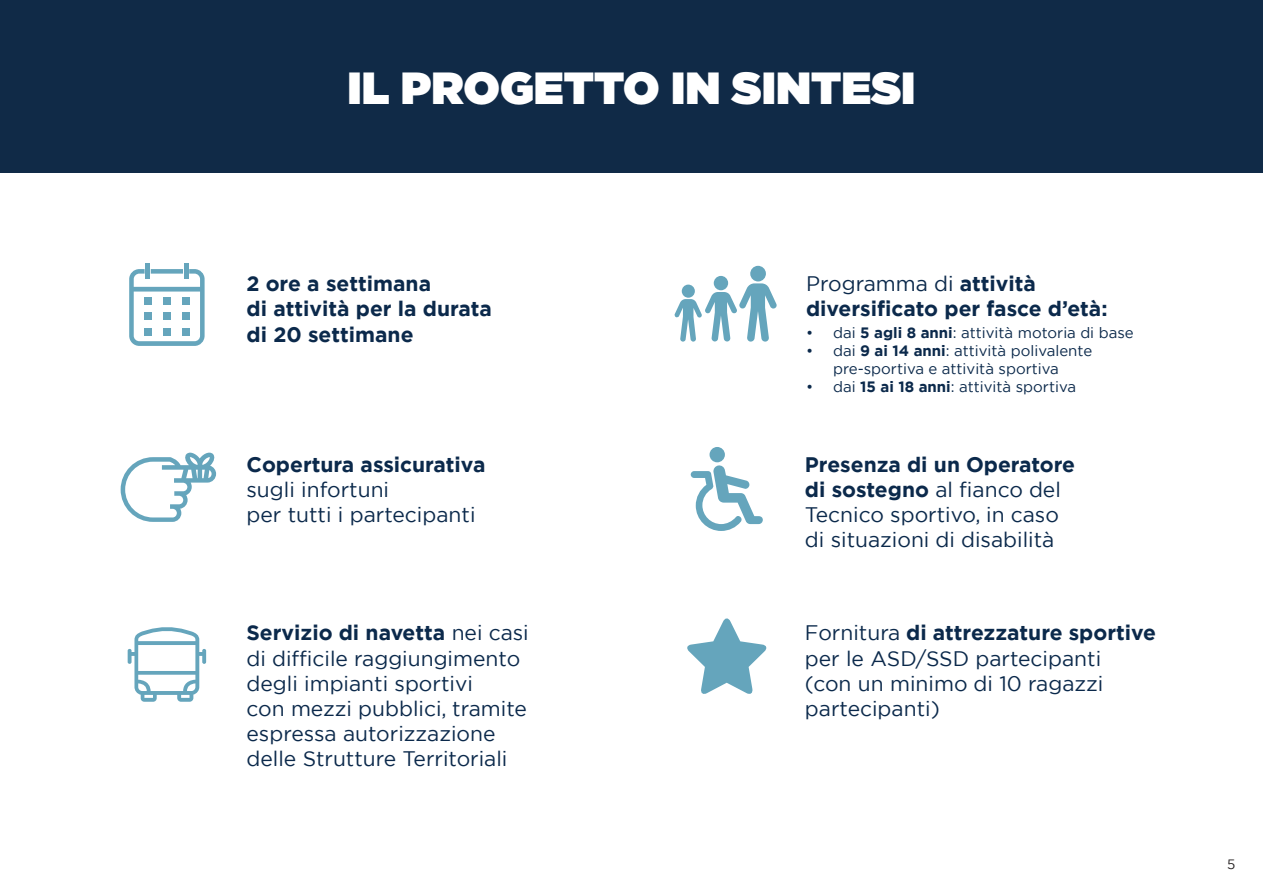
<style>
.page{position:relative;width:1263px;height:893px;background:#fff}
.page>*{position:absolute;margin:0;border:0;box-sizing:border-box;transform-origin:0 0}
.t1{font:900 45px "Gotham";color:#fff}
.t2{font:21px/25.2px "Gotham";color:#0b294b}
.t3{font:700 21px/25.5px "Gotham";color:#0b294b}
.t4{font:15px/18px "Gotham";color:#0b294b;text-align:center}
.t5{font:13.5px "Gotham";color:#231f20}
.s1{font-weight:700}
.s2{font-weight:400}
</style>
<div class="page">
<div style="left:0;top:0;width:1263px;height:172px;background:#102a47"></div>
<svg style="left:129px;top:269px;width:76px;height:77px"></svg>
<div style="left:145px;top:264px;width:5px;height:15px;background:#65a5bc"></div>
<hr style="left:184px;top:264px;width:4px;height:15px;background:#65a5bc">
<div style="left:144px;top:297px;width:7px;height:8px;background:#65a5bc"></div>
<div style="left:163px;top:297px;width:8px;height:8px;background:#65a5bc"></div>
<div style="left:182px;top:297px;width:8px;height:8px;background:#65a5bc"></div>
<div style="left:144px;top:313px;width:7px;height:7px;background:#65a5bc"></div>
<div style="left:144px;top:328px;width:7px;height:7px;background:#65a5bc"></div>
<div style="left:163px;top:313px;width:8px;height:7px;background:#65a5bc"></div>
<div style="left:163px;top:328px;width:8px;height:7px;background:#65a5bc"></div>
<div style="left:182px;top:313px;width:8px;height:7px;background:#65a5bc"></div>
<div style="left:182px;top:328px;width:8px;height:7px;background:#65a5bc"></div>
<svg style="left:121px;top:453px;width:95px;height:69px"></svg>
<svg style="left:128px;top:627px;width:78px;height:75px"></svg>
<div style="left:709px;top:447px;width:16px;height:15px;background:#65a5bc;border-radius:50%"></div>
<svg style="left:691px;top:465px;width:72px;height:66px"></svg>
<svg style="left:687px;top:618px;width:80px;height:76px"></svg>
<div style="left:750px;top:266px;width:16px;height:16px;background:#65a5bc;border-radius:50%"></div>
<div style="left:713px;top:276px;width:15px;height:14px;background:#65a5bc;border-radius:50%"></div>
<svg style="left:674px;top:283px;width:103px;height:59px"></svg>
<p class="t1" style="left:347px;top:56px;width:570px">IL PROGETTO IN SINTESI</p>
<p class="t3" style="left:246px;top:270px;width:247px">2 ore a settimana<br>di attività per la durata di 20 settimane</p>
<p class="t2" style="left:246px;top:451px;width:240px"><span class="s1">Copertura assicurativa </span>sugli infortuni<br>per tutti i partecipanti</p>
<p class="t2" style="left:246px;top:620px;width:284px"><span class="s1">Servizio di navetta</span> nei casi di difficile raggiungimento degli impianti sportivi<br>con mezzi pubblici, tramite espressa autorizzazione delle Strutture Territoriali</p>
<p class="t3" style="left:806px;top:270px;width:303px"><span class="s2">Programma di</span> attività diversificato per fasce d’età:</p>
<p class="t4" style="left:806px;top:324px;width:329px">• dai <span class="s1">5 agli 8 anni</span>: attività motoria di base</p>
<p class="t4" style="left:806px;top:342px;width:288px">• dai <span class="s1">9 ai 14 anni</span>: attività polivalente pre-sportiva e attività sportiva</p>
<p class="t4" style="left:806px;top:378px;width:271px">• dai <span class="s1">15 ai 18 anni</span>: attività sportiva</p>
<p class="t2" style="left:805px;top:451px;width:272px"><span class="s1">Presenza di un Operatore di sostegno</span> al fianco del<br>Tecnico sportivo, in caso di situazioni di disabilità</p>
<p class="t2" style="left:805px;top:620px;width:353px">Fornitura <span class="s1">di attrezzature sportive </span>per le ASD/SSD partecipanti<br>(con un minimo di 10 ragazzi partecipanti)</p>
<p class="t5" style="left:1227px;top:855px;width:10px">5</p>
</div>
